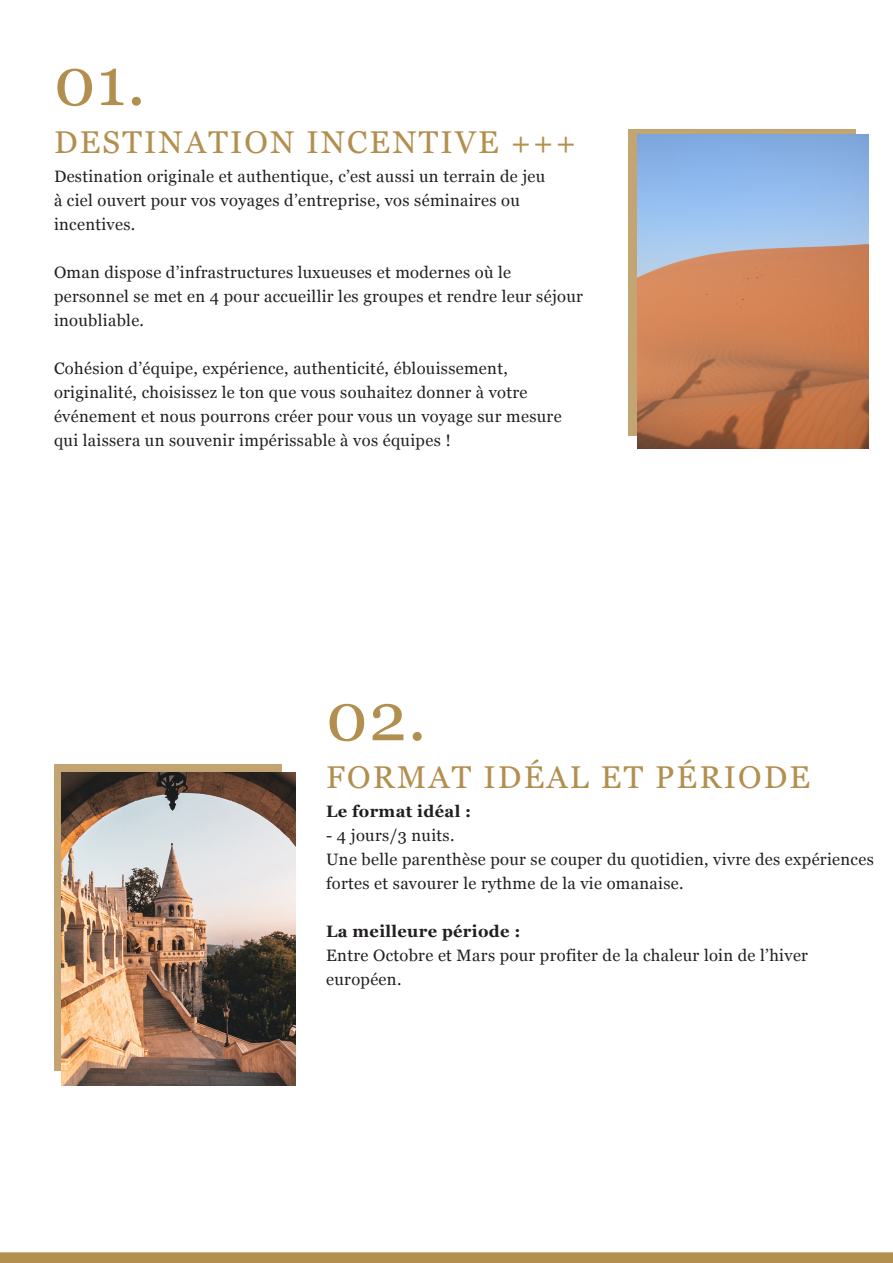
<style>
.page{position:relative;width:893px;height:1263px;background:#fff}
.page>*{position:absolute;margin:0;border:0;box-sizing:border-box;transform-origin:0 0}
.t1{font:67.5px "Georgia";color:#b38f4f}
.t2{font:31.5px "Georgia";letter-spacing:.07em;color:#b38f4f}
.t3{font:16.5px/24px "Georgia";letter-spacing:.02em;color:#231f20}
.t4{font:700 16.5px "Georgia";letter-spacing:.02em;color:#231f20}
</style>
<div class="page">
<div style="left:628px;top:129px;width:228px;height:307px;background:linear-gradient(to right,#c2a572,#c2a572)"></div>
<img style="left:637px;top:135px;width:231px;height:314px">
<div style="left:54px;top:764px;width:228px;height:307px;background:#c2a572"></div>
<img style="left:61px;top:772px;width:235px;height:313px">
<div style="left:2px;top:1254px;width:889px;height:7px;background:#b38f4f"></div>
<div style="left:0;top:1252px;width:893px;height:11px;border:4px solid #b38f4f"></div>
<p class="t1" style="left:54px;top:32px;width:93px">01.</p>
<p class="t2" style="left:54px;top:119px;width:523px">DESTINATION INCENTIVE +++</p>
<p class="t3" style="left:54px;top:163px;width:493px">Destination originale et authentique, c’est aussi un terrain de jeu à ciel ouvert pour vos voyages d’entreprise, vos séminaires ou incentives.</p>
<p class="t3" style="left:54px;top:259px;width:530px">Oman dispose d’infrastructures luxueuses et modernes où le personnel se met en 4 pour accueillir les groupes et rendre leur séjour inoubliable.</p>
<p class="t3" style="left:54px;top:355px;width:509px">Cohésion d’équipe, expérience, authenticité, éblouissement, originalité, choisissez le ton que vous souhaitez donner à votre événement et nous pourrons créer pour vous un voyage sur mesure qui laissera un souvenir impérissable à vos équipes !</p>
<p class="t1" style="left:326px;top:668px;width:102px">02.</p>
<p class="t2" style="left:326px;top:754px;width:485px">FORMAT IDÉAL ET PÉRIODE</p>
<p class="t4" style="left:326px;top:799px;width:147px">Le format idéal :</p>
<p class="t3" style="left:326px;top:823px;width:130px">- 4 jours/3 nuits.</p>
<p class="t3" style="left:326px;top:847px;width:549px">Une belle parenthèse pour se couper du quotidien, vivre des expériences fortes et savourer le rythme de la vie omanaise.</p>
<p class="t4" style="left:326px;top:919px;width:196px">La meilleure période :</p>
<p class="t3" style="left:326px;top:943px;width:483px">Entre Octobre et Mars pour profiter de la chaleur loin de l’hiver européen.</p>
</div>
